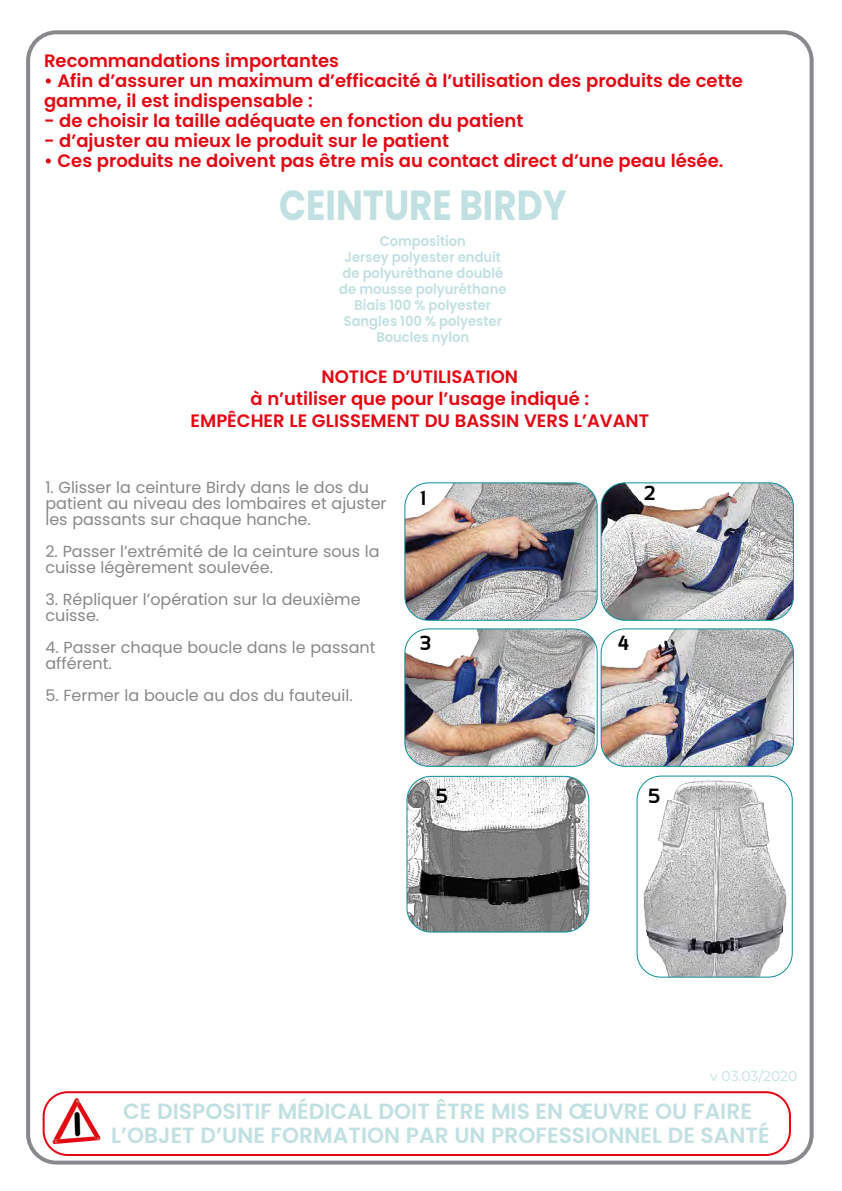
<style>
.page{position:relative;width:842px;height:1191px;background:#fff}
.page>*{position:absolute;margin:0;border:0;box-sizing:border-box;transform-origin:0 0}
.t1{font:700 42px "Poppins";color:#c0e0e2;scale:.85 1}
.t2{font:600 22px/24px "Poppins";color:#c1e0e2;text-align:center}
.t3{font:700 20.4px "Sansation";color:#000}
.t4{font:600 18px/21.6px "Poppins";color:#e30613}
.t5{font:16px/16px "Poppins";color:#878787}
.t6{font:600 14px/16px "Poppins";color:#c1e0e2;text-align:center;scale:.94 1}
.t7{font:14px "Montserrat";letter-spacing:-.005em;color:#c1e0e2}
</style>
<div class="page">
<div style="left:26px;top:30px;width:788px;height:1134px;border:4px solid #8a888c;border-radius:28px"></div>
<img style="left:52px;top:1098px;width:49px;height:46px">
<div style="left:43px;top:1091px;width:748px;height:65px;border:2px solid #e30613;border-radius:24px"></div>
<img style="left:406px;top:484px;width:190px;height:135px">
<div style="left:404px;top:482px;width:194px;height:139px;border:1px solid #0b8e9d;border-radius:24px"></div>
<img style="left:601px;top:483px;width:192px;height:137px">
<div style="left:601px;top:482px;width:193px;height:139px;border:1px solid #0b8e9d;border-radius:24px"></div>
<img style="left:406px;top:630px;width:189px;height:135px">
<div style="left:404px;top:628px;width:194px;height:139px;border:1px solid #0b8e9d;border-radius:24px"></div>
<img style="left:601px;top:630px;width:192px;height:136px">
<div style="left:601px;top:628px;width:193px;height:139px;border:1px solid #0b8e9d;border-radius:24px"></div>
<img style="left:637px;top:777px;width:155px;height:200px">
<div style="left:637px;top:775px;width:156px;height:202px;border:1px solid #0b8e9d;border-radius:24px"></div>
<img style="left:408px;top:776px;width:181px;height:156px">
<div style="left:406px;top:776px;width:183px;height:156px;border:1px solid #0b8e9d;border-radius:24px"></div>
<p class="t4" style="left:44px;top:50px;width:296px">Recommandations importantes</p>
<p class="t4" style="left:44px;top:70px;width:700px;line-height:20px">• Afin d’assurer un maximum d’efficacité à l’utilisation des produits de cette gamme, il est indispensable :</p>
<p class="t4" style="left:44px;top:110px;width:481px">- de choisir la taille adéquate en fonction du patient</p>
<p class="t4" style="left:44px;top:130px;width:406px">- d’ajuster au mieux le produit sur le patient</p>
<p class="t4" style="left:44px;top:150px;width:681px">• Ces produits ne doivent pas être mis au contact direct d’une peau lésée.</p>
<h1 class="t1" style="left:279px;top:181px;width:340px">CEINTURE BIRDY</h1>
<p class="t6" style="left:339px;top:233px;width:179px">Composition<br>Jersey polyester enduit de polyuréthane doublé de mousse polyuréthane<br>Biais 100 % polyester<br>Sangles 100 % polyester<br>Boucles nylon</p>
<p class="t4" style="left:191px;top:366px;width:460px;text-align:center">NOTICE D’UTILISATION<br>à n’utiliser que pour l’usage indiqué :<br>EMPÊCHER LE GLISSEMENT DU BASSIN VERS L’AVANT</p>
<p class="t5" style="left:45px;top:479px;width:343px">1. Glisser la ceinture Birdy dans le dos du patient au niveau des lombaires et ajuster les passants sur chaque hanche.</p>
<p class="t5" style="left:45px;top:543px;width:336px">2. Passer l’extrémité de la ceinture sous la cuisse légèrement soulevée.</p>
<p class="t5" style="left:45px;top:591px;width:317px">3. Répliquer l’opération sur la deuxième cuisse.</p>
<p class="t5" style="left:45px;top:639px;width:332px">4. Passer chaque boucle dans le passant afférent.</p>
<p class="t5" style="left:45px;top:687px;width:309px">5. Fermer la boucle au dos du fauteuil.</p>
<p class="t3" style="left:420px;top:486px;width:7px">1</p>
<p class="t3" style="left:644px;top:481px;width:13px">2</p>
<p class="t3" style="left:420px;top:631px;width:13px">3</p>
<p class="t3" style="left:618px;top:631px;width:13px">4</p>
<p class="t3" style="left:436px;top:784px;width:13px">5</p>
<p class="t3" style="left:648px;top:784px;width:13px">5</p>
<p class="t7" style="left:710px;top:1066px;width:89px">v 03.03/2020</p>
<p class="t2" style="left:111px;top:1099px;width:660px">CE DISPOSITIF MÉDICAL DOIT ÊTRE MIS EN OEUVRE OU FAIRE<br>L’OBJET D’UNE FORMATION PAR UN PROFESSIONNEL DE SANTÉ</p>
</div>
